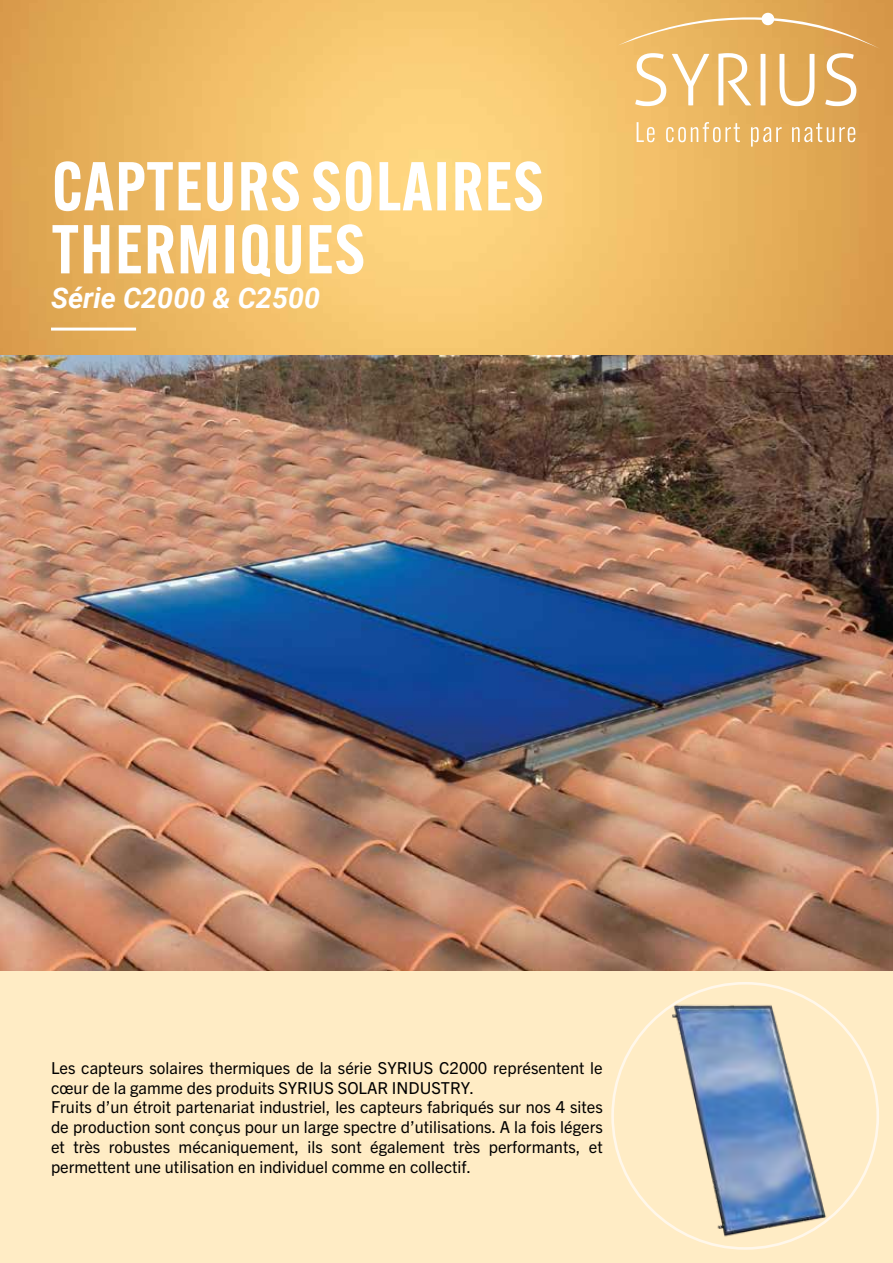
<style>
.page{position:relative;width:893px;height:1263px;background:#fff}
.page>*{position:absolute;margin:0;border:0;box-sizing:border-box;transform-origin:0 0}
.t1{font:600 67.5px/63px "Alternate Gothic ATF";letter-spacing:.02em;color:#fff}
.t2{font:italic 700 28.5px "Roboto";color:#fff}
.t3{font:16.5px/19.8px "Trade Gothic Next LT Pro";color:#000}
</style>
<div class="page">
<img style="left:0;top:0;width:893px;height:355px">
<div style="left:0;top:970px;width:893px;height:293px;background:#ffecc5"></div>
<svg style="left:618px;top:13px;width:262px;height:93px;background:#e8b970"></svg>
<svg style="left:637px;top:122px;width:18px;height:20px"></svg>
<svg style="left:666px;top:122px;width:74px;height:20px"></svg>
<svg style="left:751px;top:127px;width:31px;height:20px"></svg>
<svg style="left:792px;top:123px;width:63px;height:19px"></svg>
<img style="left:0;top:355px;width:893px;height:615px">
<hr style="left:51px;top:328px;width:85px;height:3px;background:#fff">
<img style="left:657px;top:998px;width:181px;height:246px">
<h1 class="t1" style="left:52px;top:154px;width:493px">CAPTEURS SOLAIRES<br>THERMIQUES</h1>
<h2 class="t2" style="left:51px;top:277px;width:271px">Série C2000 &amp; C2500</h2>
<p class="t3" style="left:51px;top:1057px;width:553px">Les capteurs solaires thermiques de la série SYRIUS C2000 représentent le cœur de la gamme des produits SYRIUS SOLAR INDUSTRY.<br>Fruits d’un étroit partenariat industriel, les capteurs fabriqués sur nos 4 sites de production sont conçus pour un large spectre d’utilisations. A la fois légers et très robustes mécaniquement, ils sont également très performants, et permettent une utilisation en individuel comme en collectif.</p>
</div>
